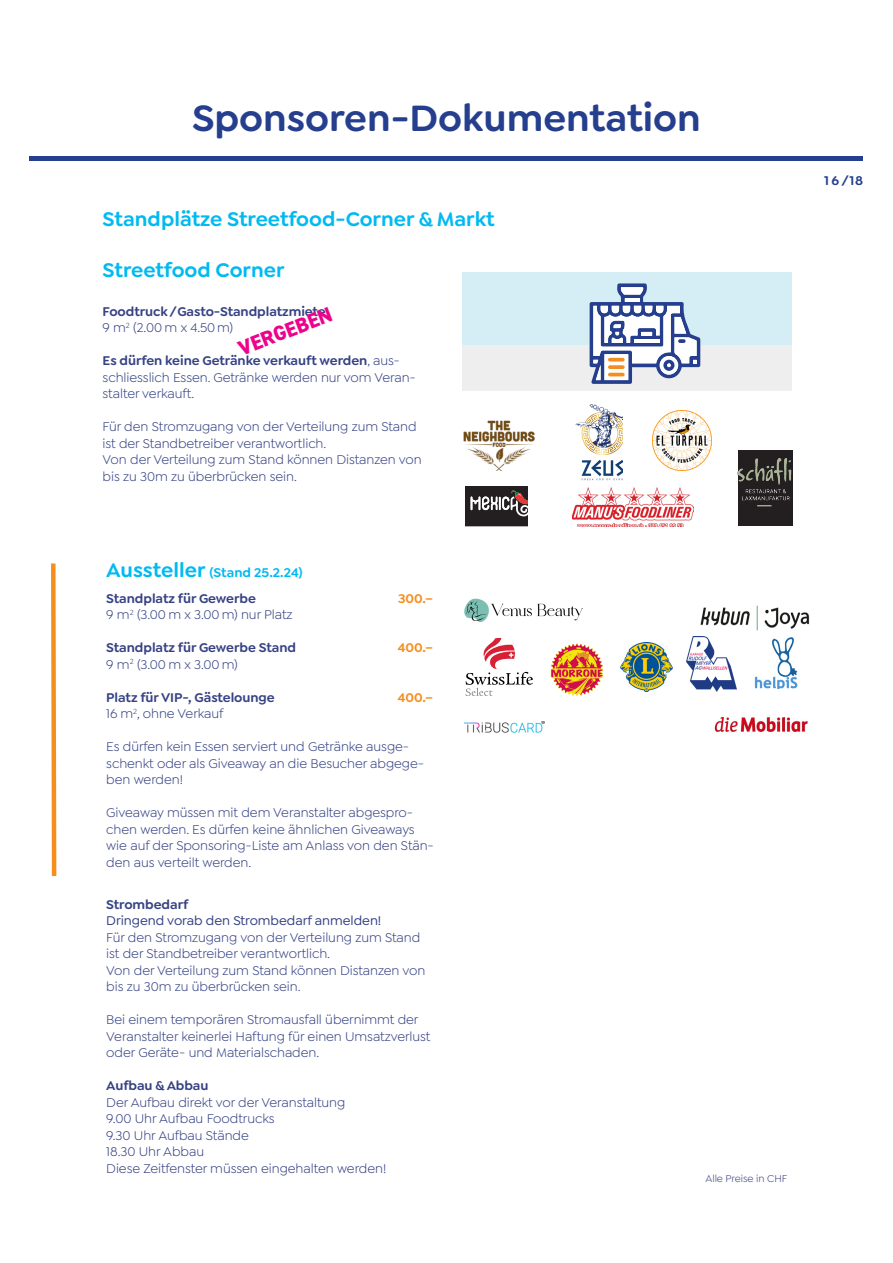
<style>
.page{position:relative;width:893px;height:1263px;background:#fff}
.page>*{position:absolute;margin:0;border:0;box-sizing:border-box;transform-origin:0 0}
.t1{font:600 39px "Goldplay";color:#253f8e}
.t2{font:600 21px "Goldplay";color:#00baf1}
.t3{font:800 21px "DIN2014";color:#ed028c}
.t4{font:13.5px/16.5px "Goldplay";letter-spacing:-.005em;color:#364284}
.t5{font:600 13.5px "Goldplay";letter-spacing:-.005em;color:#364284}
.t6{font:500 13.5px "Goldplay";letter-spacing:-.005em;color:#364284}
.t7{font:600 13.5px "Goldplay";color:#00baf1}
.t8{font:600 13.5px "Goldplay";letter-spacing:-.005em;color:#f68e1e}
.t9{font:600 13.5px "Goldplay";color:#253f8e}
.t10{font:10.5px "Goldplay";letter-spacing:-.005em;color:#364284}
.s1{font-weight:600}
.s2{font-size:21px}
</style>
<div class="page">
<div style="left:30px;top:156px;width:833px;height:5px;background:#253f8e"></div>
<div style="left:462px;top:299px;width:330px;height:92px;background:#eeeeef"></div>
<div style="left:462px;top:272px;width:330px;height:72px;background:#d5eef5"></div>
<svg style="left:590px;top:283px;width:110px;height:101px"></svg>
<img style="left:620px;top:642px;width:53px;height:49px">
<img style="left:550px;top:643px;width:54px;height:53px">
<svg style="left:466px;top:638px;width:67px;height:58px"></svg>
<img style="left:686px;top:637px;width:51px;height:55px">
<img style="left:575px;top:404px;width:48px;height:77px">
<svg style="left:465px;top:486px;width:63px;height:40px"></svg>
<img style="left:754px;top:638px;width:44px;height:50px">
<img style="left:464px;top:421px;width:71px;height:49px">
<img style="left:700px;top:606px;width:110px;height:24px">
<img style="left:464px;top:598px;width:119px;height:24px">
<img style="left:652px;top:411px;width:59px;height:59px">
<img style="left:465px;top:722px;width:80px;height:11px">
<img style="left:737px;top:450px;width:56px;height:76px">
<img style="left:714px;top:716px;width:94px;height:16px">
<img style="left:572px;top:487px;width:122px;height:39px">
<svg style="left:51px;top:563px;width:6px;height:313px"></svg>
<h1 class="t1" style="left:192px;top:93px;width:510px">Sponsoren-Dokumentation</h1>
<p class="t2" style="left:103px;top:206px;width:394px">Standplätze Streetfood-Corner &amp; Markt</p>
<p class="t2" style="left:103px;top:257px;width:183px">Streetfood Corner</p>
<p class="t5" style="left:103px;top:303px;width:225px">Foodtruck /Gasto-Standplatzmiete</p>
<p class="t4" style="left:103px;top:320px;width:132px">9 m<sup>2</sup> (2.00 m x 4.50 m)</p>
<p class="t4" style="left:103px;top:353px;width:315px"><span class="s1">Es dürfen keine Getränke verkauft werden</span>, aus&shy;schliesslich Essen. Getränke werden nur vom Veran&shy;stalter verkauft.</p>
<p class="t4" style="left:103px;top:419px;width:316px">Für den Stromzugang von der Verteilung zum Stand ist der Standbetreiber verantwortlich.</p>
<p class="t4" style="left:103px;top:452px;width:321px">Von der Verteilung zum Stand können Distanzen von bis zu 30m zu überbrücken sein.</p>
<p class="t3" style="left:234px;top:336px;width:100px;rotate:-21deg">VERGEBEN</p>
<p class="t7" style="left:106px;top:564px;width:198px"><span class="s2">Aussteller</span> (Stand 25.2.24)</p>
<p class="t5" style="left:106px;top:590px;width:151px">Standplatz für Gewerbe</p>
<p class="t8" style="left:398px;top:590px;width:37px">300.–</p>
<p class="t4" style="left:106px;top:607px;width:188px">9 m<sup>2</sup> (3.00 m x 3.00 m) nur Platz</p>
<p class="t5" style="left:106px;top:639px;width:191px">Standplatz für Gewerbe Stand</p>
<p class="t8" style="left:398px;top:639px;width:37px">400.–</p>
<p class="t4" style="left:106px;top:656px;width:133px">9 m<sup>2</sup> (3.00 m x 3.00 m)</p>
<p class="t5" style="left:106px;top:689px;width:170px">Platz für VIP-, Gästelounge</p>
<p class="t8" style="left:398px;top:689px;width:37px">400.–</p>
<p class="t4" style="left:106px;top:706px;width:119px">16 m<sup>2</sup>, ohne Verkauf</p>
<p class="t4" style="left:106px;top:739px;width:319px">Es dürfen kein Essen serviert und Getränke ausge&shy;schenkt oder als Giveaway an die Besucher abgege&shy;ben werden!</p>
<p class="t4" style="left:106px;top:805px;width:329px">Giveaway müssen mit dem Veranstalter abgespro&shy;chen werden. Es dürfen keine ähnlichen Giveaways wie auf der Sponsoring-Liste am Anlass von den Stän&shy;den aus verteilt werden.</p>
<p class="t5" style="left:106px;top:896px;width:83px">Strombedarf</p>
<p class="t6" style="left:106px;top:913px;width:277px">Dringend vorab den Strombedarf anmelden!</p>
<p class="t4" style="left:106px;top:929px;width:316px">Für den Stromzugang von der Verteilung zum Stand ist der Standbetreiber verantwortlich.</p>
<p class="t4" style="left:106px;top:962px;width:321px">Von der Verteilung zum Stand können Distanzen von bis zu 30m zu überbrücken sein.</p>
<p class="t4" style="left:106px;top:1011px;width:326px">Bei einem temporären Stromausfall übernimmt der<br>Veranstalter keinerlei Haftung für einen Umsatzverlust oder Geräte- und Materialschaden.</p>
<p class="t5" style="left:106px;top:1077px;width:104px">Aufbau &amp; Abbau</p>
<p class="t4" style="left:106px;top:1094px;width:241px">Der Aufbau direkt vor der Veranstaltung</p>
<p class="t4" style="left:106px;top:1110px;width:170px">9.00 Uhr Aufbau Foodtrucks</p>
<p class="t4" style="left:106px;top:1127px;width:144px">9.30 Uhr Aufbau Stände</p>
<p class="t4" style="left:106px;top:1143px;width:99px">18.30 Uhr Abbau</p>
<p class="t4" style="left:106px;top:1160px;width:281px">Diese Zeitfenster müssen eingehalten werden!</p>
<p class="t10" style="left:705px;top:1173px;width:83px">Alle Preise in CHF</p>
<p class="t9" style="left:824px;top:172px;width:41px">16/18</p>
</div>
